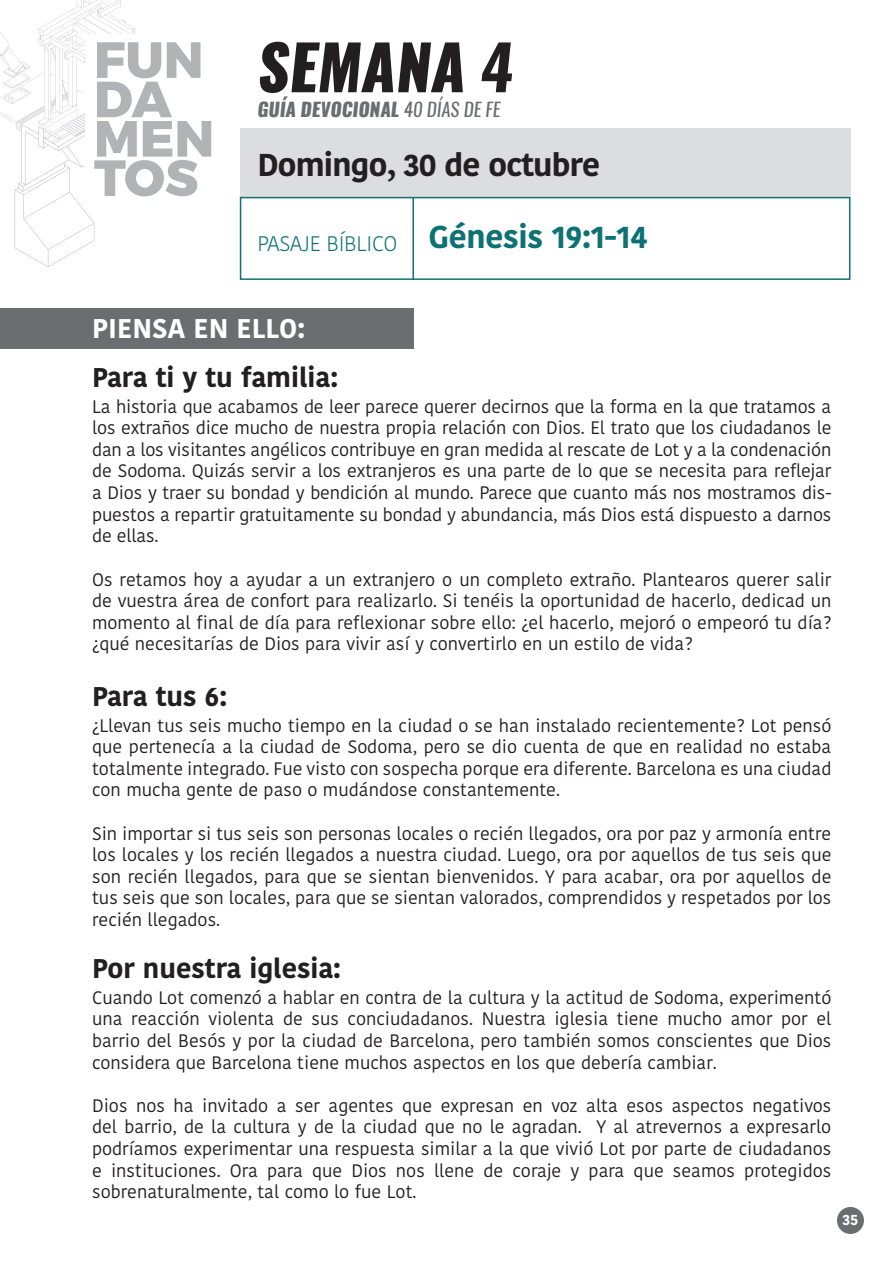
<style>
.page{position:relative;width:893px;height:1263px;background:#fff}
.page>*{position:absolute;margin:0;border:0;box-sizing:border-box;transform-origin:0 0}
.t1{font:italic 800 61.5px "Oswald";color:#231f20}
.t2{font:700 31.5px "Kohinoor Telugu";letter-spacing:-.01em;color:#0e7274}
.t3{font:700 31.5px "Kohinoor Telugu";letter-spacing:-.025em;color:#231f20}
.t4{font:700 27px "Kohinoor Telugu";color:#231f20}
.t5{font:700 27px "Kohinoor Telugu";color:#fff}
.t6{font:italic 800 18.9px "Oswald";color:#6c6d70}
.t7{font:18px/21.6px "Kohinoor Telugu";color:#231f20;text-align:justify}
.t8{font:700 15px "Kohinoor Telugu";color:#fff}
.s1{font-weight:400}
.s2{font-weight:300;font-size:21px}
</style>
<div class="page">
<div style="left:240px;top:129px;width:610px;height:68px;background:#dcdddf"></div>
<svg style="left:239px;top:196px;width:612px;height:84px"></svg>
<hr style="left:412px;top:197px;width:2px;height:83px;background:#0e7274">
<div style="left:837px;top:1207px;width:27px;height:27px;background:#6c6d70;border-radius:50%"></div>
<div style="left:0;top:308px;width:414px;height:40px;background:#6c6d70"></div>
<svg style="left:0;top:0;width:211px;height:267px"></svg>
<h1 class="t1" style="left:257px;top:24px;width:258px">SEMANA 4</h1>
<p class="t6" style="left:257px;top:96px;width:245px">GUÍA DEVOCIONAL <span class="s1">40 DÍAS DE FE</span></p>
<h2 class="t3" style="left:257px;top:147px;width:344px">Domingo, 30 de octubre</h2>
<h2 class="t2" style="left:257px;top:219px;width:392px"><span class="s2">PASAJE BÍBLICO</span> Génesis 19:1-14</h2>
<h3 class="t5" style="left:92px;top:312px;width:214px">PIENSA EN ELLO:</h3>
<h3 class="t4" style="left:92px;top:361px;width:247px">Para ti y tu familia:</h3>
<p class="t7" style="left:92px;top:396px;width:741px">La historia que acabamos de leer parece querer decirnos que la forma en la que tratamos a los extraños dice mucho de nuestra propia relación con Dios. El trato que los ciudadanos le dan a los visitantes angélicos contribuye en gran medida al rescate de Lot y a la condenación de Sodoma. Quizás servir a los extranjeros es una parte de lo que se necesita para reflejar a Dios y traer su bondad y bendición al mundo. Parece que cuanto más nos mostramos dis&shy;puestos a repartir gratuitamente su bondad y abundancia, más Dios está dispuesto a darnos de ellas.</p>
<p class="t7" style="left:92px;top:568px;width:741px">Os retamos hoy a ayudar a un extranjero o un completo extraño. Plantearos querer salir de vuestra área de confort para realizarlo. Si tenéis la oportunidad de hacerlo, dedicad un momento al final de día para reflexionar sobre ello: ¿el hacerlo, mejoró o empeoró tu día? ¿qué necesitarías de Dios para vivir así y convertirlo en un estilo de vida?</p>
<h3 class="t4" style="left:92px;top:680px;width:137px">Para tus 6:</h3>
<p class="t7" style="left:92px;top:715px;width:741px">¿Llevan tus seis mucho tiempo en la ciudad o se han instalado recientemente? Lot pensó que pertenecía a la ciudad de Sodoma, pero se dio cuenta de que en realidad no estaba totalmente integrado. Fue visto con sospecha porque era diferente. Barcelona es una ciudad con mucha gente de paso o mudándose constantemente.</p>
<p class="t7" style="left:92px;top:823px;width:741px">Sin importar si tus seis son personas locales o recién llegados, ora por paz y armonía entre los locales y los recién llegados a nuestra ciudad. Luego, ora por aquellos de tus seis que son recién llegados, para que se sientan bienvenidos. Y para acabar, ora por aquellos de tus seis que son locales, para que se sientan valorados, comprendidos y respetados por los recién llegados.</p>
<h3 class="t4" style="left:92px;top:952px;width:250px">Por nuestra iglesia:</h3>
<p class="t7" style="left:92px;top:987px;width:741px">Cuando Lot comenzó a hablar en contra de la cultura y la actitud de Sodoma, experimentó una reacción violenta de sus conciudadanos. Nuestra iglesia tiene mucho amor por el barrio del Besós y por la ciudad de Barcelona, pero también somos conscientes que Dios considera que Barcelona tiene muchos aspectos en los que debería cambiar.</p>
<p class="t7" style="left:92px;top:1095px;width:741px">Dios nos ha invitado a ser agentes que expresan en voz alta esos aspectos negativos del barrio, de la cultura y de la ciudad que no le agradan. Y al atrevernos a expresarlo podríamos experimentar una respuesta similar a la que vivió Lot por parte de ciudadanos e instituciones. Ora para que Dios nos llene de coraje y para que seamos protegidos sobrenaturalmente, tal como lo fue Lot.</p>
<p class="t8" style="left:842px;top:1211px;width:17px">35</p>
</div>
